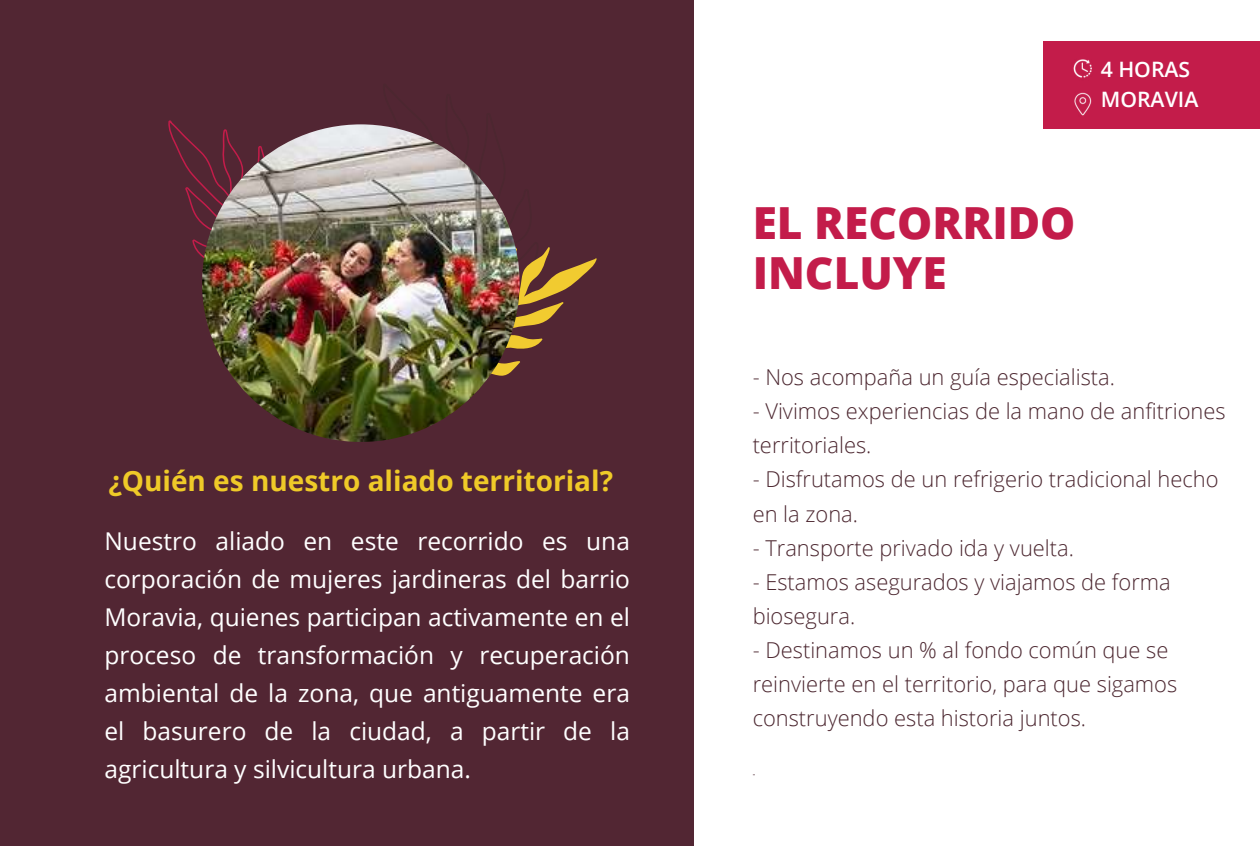
<style>
.page{position:relative;width:1260px;height:846px;background:#fff}
.page>*{position:absolute;margin:0;border:0;box-sizing:border-box;transform-origin:0 0}
.t1{font:800 44.27px/49.9px "Open Sans";color:#c31c4a}
.t2{font:700 28px "Open Sans";color:#efca28}
.t3{font:24.5px/38.1px "Open Sans";color:#fff;text-align:justify}
.t4{font:300 21.88px/34.1px "Open Sans";color:#4c2730}
.t5{font:600 21.26px/30.2px "Open Sans";color:#fff}
.t6{font:7.88px "Arimo";color:#4c2730}
</style>
<div class="page">
<div style="left:0;top:0;width:693px;height:846px;background:#522633"></div>
<svg style="left:207px;top:147px;width:71px;height:220px"></svg>
<svg style="left:487px;top:247px;width:110px;height:133px"></svg>
<div style="left:1043px;top:41px;width:217px;height:87px;background:#c31c4a"></div>
<img style="left:1073px;top:59px;width:19px;height:57px">
<img style="left:202px;top:124px;width:318px;height:318px;border-radius:50%">
<p class="t2" style="left:108px;top:461px;width:506px">¿Quién es nuestro aliado territorial?</p>
<p class="t3" style="left:105px;top:521px;width:527px">Nuestro aliado en este recorrido es una corporación de mujeres jardineras del barrio Moravia, quienes participan activamente en el proceso de transformación y recuperación ambiental de la zona, que antiguamente era el basurero de la ciudad, a partir de la agricultura y silvicultura urbana.</p>
<p class="t5" style="left:1098px;top:51px;width:116px">4 HORAS<br>MANRIQUE</p>
<p class="t5" style="left:1101px;top:54px;width:99px">4 HORAS<br>MORAVIA</p>
<h1 class="t1" style="left:753px;top:197px;width:324px">EL RECORRIDO<br>INCLUYE</h1>
<p class="t4" style="left:753px;top:360px;width:364px">- Nos acompaña un guía especialista.</p>
<p class="t4" style="left:753px;top:394px;width:474px">- Vivimos experiencias de la mano de anfitriones territoriales.</p>
<p class="t4" style="left:753px;top:462px;width:467px">- Disfrutamos de un refrigerio tradicional hecho en la zona.</p>
<p class="t4" style="left:753px;top:530px;width:323px">- Transporte privado ida y vuelta.</p>
<p class="t4" style="left:753px;top:564px;width:420px">- Estamos asegurados y viajamos de forma biosegura.</p>
<p class="t4" style="left:753px;top:633px;width:426px">- Destinamos un % al fondo común que se reinvierte en el territorio, para que sigamos construyendo esta historia juntos.</p>
<p class="t6" style="left:753px;top:770px;width:4px">-</p>
</div>
